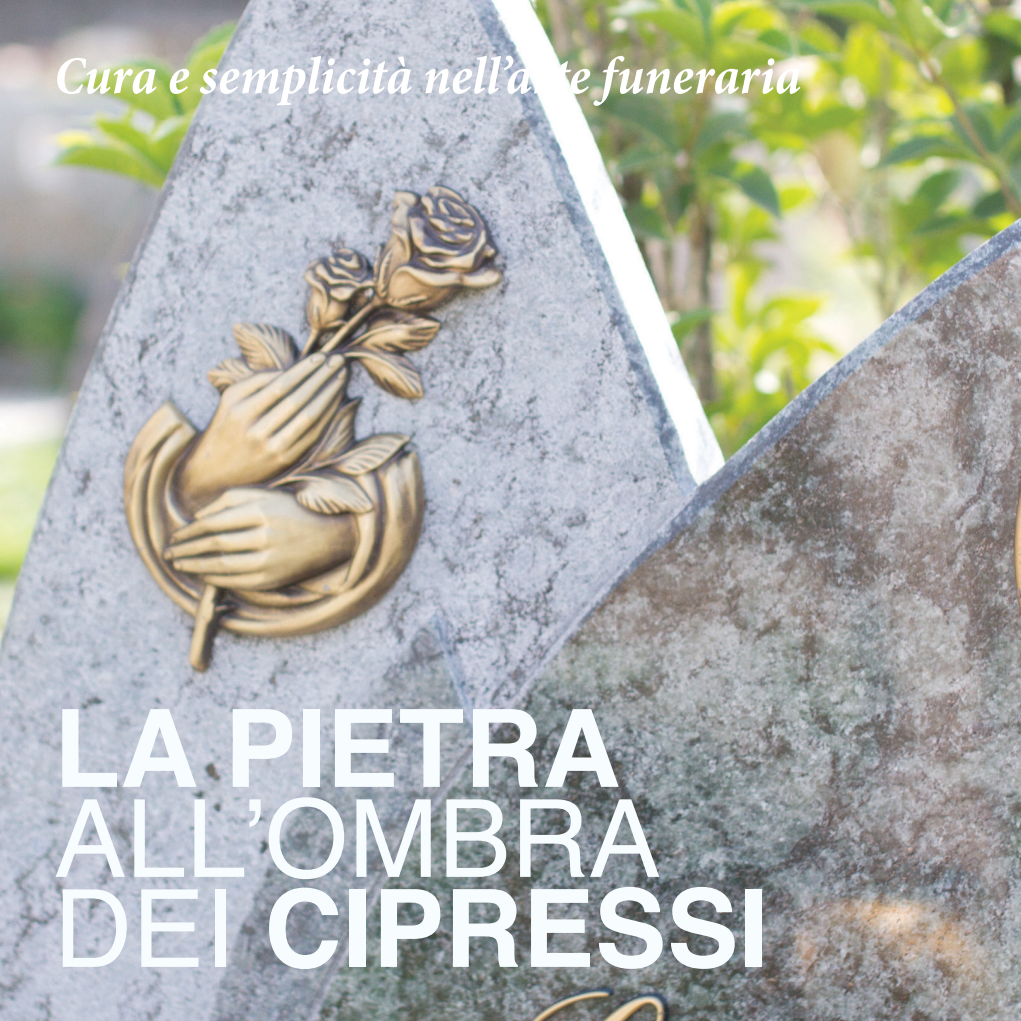
<style>
.page{position:relative;width:1021px;height:1021px;background:#fff}
.page>*{position:absolute;margin:0;border:0;box-sizing:border-box;transform-origin:0 0}
.t1{font:108px/90px "Helvetica";color:#f7fcfe}
.t2{font:700 108px "Helvetica";color:#f7fcfe}
.t3{font:italic 700 condensed 54px "Minion Pro";letter-spacing:-.005em;color:#fff}
.s1{font-weight:700}
</style>
<div class="page">
<img style="left:0;top:0;width:1020px;height:1020px">
<p class="t3" style="left:54px;top:39px;width:748px">Cura e semplicità nell’arte funeraria</p>
<h1 class="t2" style="left:54px;top:661px;width:568px">LA PIETRA</h1>
<h1 class="t1" style="left:54px;top:797px;width:716px">ALL’OMBRA<br>DEI <span class="s1">CIPRESSI</span></h1>
</div>
